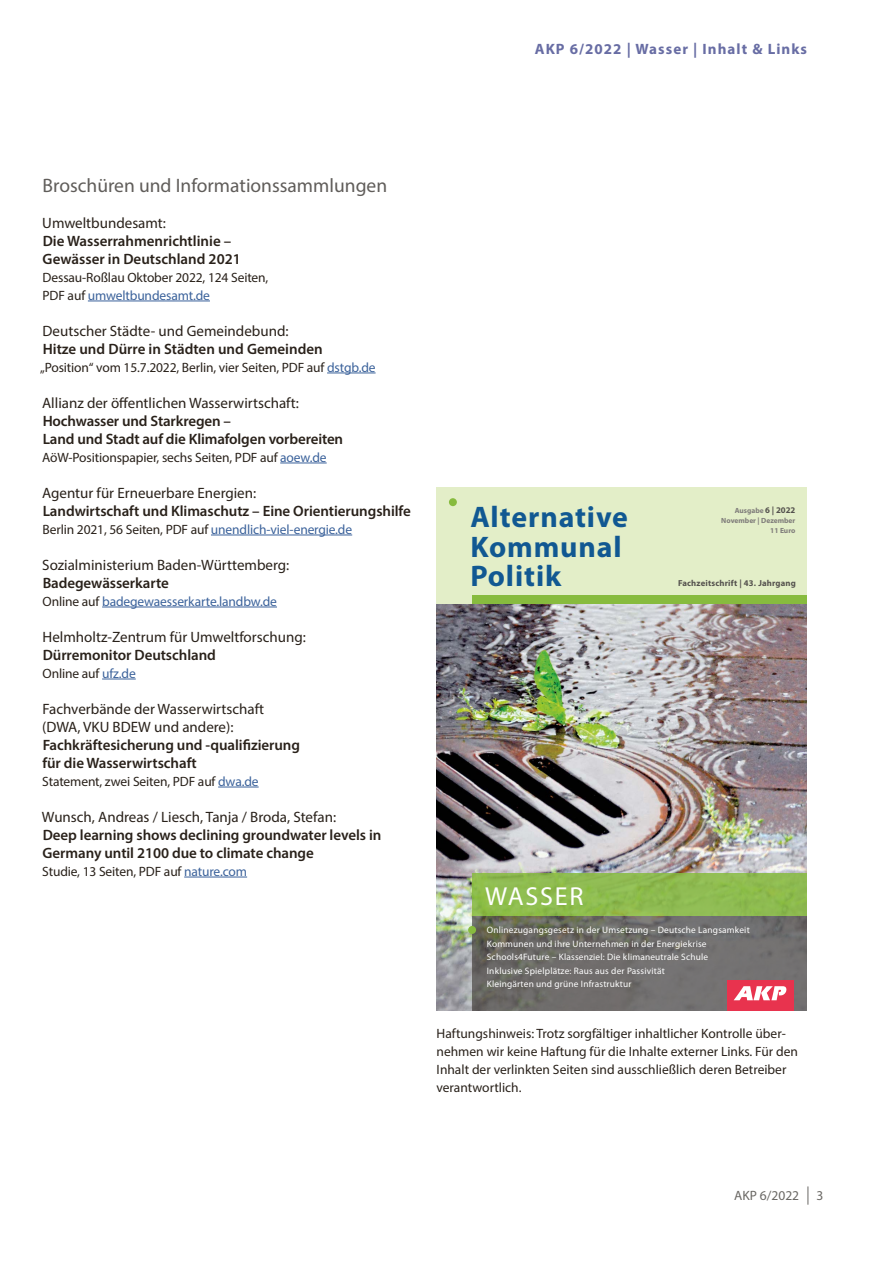
<style>
.page{position:relative;width:893px;height:1263px;background:#fff}
.page>*{position:absolute;margin:0;border:0;box-sizing:border-box;transform-origin:0 0}
.t1{font:700 29.85px/29.8px "Myriad Pro";letter-spacing:.03em;color:#115892}
.t2{font:26.1px "Myriad Pro";letter-spacing:.07em;color:#fff}
.t3{font:19.5px "Myriad Pro";color:#605d5a}
.t4{font:600 15px/18px "Myriad Pro";letter-spacing:-.005em;color:#29211a}
.t5{font:15px/18px "Myriad Pro";color:#29211a}
.t6{font:700 15px "Myriad Pro";letter-spacing:.07em;color:#686da4}
.t7{font:13.5px/18px "Myriad Pro";letter-spacing:-.01em;color:#29211a}
.t8{font:13.5px "Myriad Pro";letter-spacing:-.01em;color:#3b629b}
.t9{font:13.5px "Myriad Pro";color:#6a6864}
.t10{font:9.3px/13.5px "Myriad Pro";letter-spacing:.02em;color:#fff}
.t11{font:700 8.7px "Myriad Pro";letter-spacing:.02em;color:#55524e}
.t12{font:700 7.5px/9.9px "Myriad Pro";color:#7f7c7a;text-align:right}
.s1{color:#3b629b}
.s2{color:#29211a}
.s3{font-size:8.7px;color:#55524e}
</style>
<div class="page">
<svg style="left:807px;top:1186px;width:1px;height:19px"></svg>
<hr style="left:88px;top:301px;width:122px;height:1px;background:#3b629b">
<hr style="left:327px;top:373px;width:49px;height:1px;background:#3b629b">
<hr style="left:280px;top:463px;width:47px;height:1px;background:#3b629b">
<hr style="left:211px;top:535px;width:141px;height:1px;background:#3b629b">
<hr style="left:102px;top:607px;width:175px;height:1px;background:#3b629b">
<hr style="left:102px;top:679px;width:34px;height:1px;background:#3b629b">
<hr style="left:218px;top:787px;width:41px;height:1px;background:#3b629b">
<hr style="left:184px;top:877px;width:63px;height:1px;background:#3b629b">
<img style="left:437px;top:604px;width:370px;height:407px">
<div style="left:472px;top:873px;width:335px;height:43px;background:#8fbc50"></div>
<svg style="left:472px;top:916px;width:335px;height:95px;background:#6e6c69"></svg>
<div style="left:468px;top:926px;width:8px;height:8px;background:#87bb3e;border-radius:50%"></div>
<div style="left:437px;top:488px;width:370px;height:116px;background:#e3eec8"></div>
<div style="left:449px;top:498px;width:8px;height:8px;background:#87bb3e;border-radius:50%"></div>
<div style="left:472px;top:595px;width:335px;height:9px;background:#87bb3e"></div>
<div style="left:728px;top:981px;width:66px;height:30px;background:#e8334e"></div>
<svg style="left:734px;top:986px;width:52px;height:14px"></svg>
<p class="t6" style="left:535px;top:39px;width:274px">AKP 6/2022 | Wasser | Inhalt &amp; Links</p>
<h3 class="t3" style="left:43px;top:173px;width:346px">Broschüren und Informationssammlungen</h3>
<p class="t5" style="left:42px;top:213px;width:125px">Umweltbundesamt:</p>
<p class="t4" style="left:43px;top:231px;width:200px">Die Wasserrahmenrichtlinie –<br>Gewässer in Deutschland 2021</p>
<p class="t7" style="left:43px;top:268px;width:227px">Dessau-Roßlau Oktober 2022, 124 Seiten,<br>PDF auf <span class="s1">umweltbundesamt.de</span></p>
<p class="t5" style="left:43px;top:321px;width:248px">Deutscher Städte- und Gemeindebund:</p>
<p class="t4" style="left:43px;top:339px;width:282px">Hitze und Dürre in Städten und Gemeinden</p>
<p class="t7" style="left:40px;top:358px;width:337px">„Position“ vom 15.7.2022, Berlin, vier Seiten, PDF auf <span class="s1">dstgb.de</span></p>
<p class="t5" style="left:42px;top:393px;width:258px">Allianz der öffentlichen Wasserwirtschaft:</p>
<p class="t4" style="left:43px;top:411px;width:302px">Hochwasser und Starkregen –<br>Land und Stadt auf die Klimafolgen vorbereiten</p>
<p class="t7" style="left:42px;top:448px;width:286px">AöW-Positionspapier, sechs Seiten, PDF auf <span class="s1">aoew.de</span></p>
<p class="t5" style="left:42px;top:483px;width:216px">Agentur für Erneuerbare Energien:</p>
<p class="t4" style="left:43px;top:501px;width:370px">Landwirtschaft und Klimaschutz – Eine Orientierungshilfe</p>
<p class="t7" style="left:43px;top:520px;width:311px">Berlin 2021, 56 Seiten, PDF auf <span class="s1">unendlich-viel-energie.de</span></p>
<p class="t5" style="left:42px;top:555px;width:249px">Sozialministerium Baden-Württemberg:</p>
<p class="t4" style="left:43px;top:573px;width:128px">Badegewässerkarte</p>
<p class="t8" style="left:43px;top:593px;width:236px"><span class="s2">Online auf</span> badegewaesserkarte.landbw.de</p>
<p class="t5" style="left:43px;top:627px;width:265px">Helmholtz-Zentrum für Umweltforschung:</p>
<p class="t4" style="left:43px;top:645px;width:175px">Dürremonitor Deutschland</p>
<p class="t7" style="left:43px;top:664px;width:95px">Online auf <span class="s1">ufz.de</span></p>
<p class="t5" style="left:42px;top:699px;width:224px">Fachverbände der Wasserwirtschaft (DWA, VKU BDEW und andere):</p>
<p class="t4" style="left:42px;top:735px;width:259px">Fachkräftesicherung und -qualifizierung für die Wasserwirtschaft</p>
<p class="t7" style="left:42px;top:772px;width:218px">Statement, zwei Seiten, PDF auf <span class="s1">dwa.de</span></p>
<p class="t5" style="left:42px;top:807px;width:296px">Wunsch, Andreas / Liesch, Tanja / Broda, Stefan:</p>
<p class="t4" style="left:43px;top:825px;width:340px">Deep learning shows declining groundwater levels in<br>Germany until 2100 due to climate change</p>
<p class="t7" style="left:42px;top:862px;width:206px">Studie, 13 Seiten, PDF auf <span class="s1">nature.com</span></p>
<h1 class="t1" style="left:470px;top:502px;width:159px">Alternative<br>Kommunal<br>Politik</h1>
<p class="t12" style="left:721px;top:505px;width:76px">Ausgabe <span class="s3">6 | 2022<br></span>November | Dezember<br>11 Euro</p>
<p class="t11" style="left:678px;top:578px;width:119px">Fachzeitschrift | 43. Jahrgang</p>
<h2 class="t2" style="left:485px;top:881px;width:100px">WASSER</h2>
<p class="t10" style="left:487px;top:923px;width:264px">Onlinezugangsgesetz in der Umsetzung – Deutsche Langsamkeit Kommunen und ihre Unternehmen in der Energiekrise Schools4Future – Klassenziel: Die klimaneutrale Schule<br>Inklusive Spielplätze: Raus aus der Passivität<br>Kleingärten und grüne Infrastruktur</p>
<p class="t7" style="left:436px;top:1024px;width:363px">Haftungshinweis: Trotz sorgfältiger inhaltlicher Kontrolle über&shy;nehmen wir keine Haftung für die Inhalte externer Links. Für den Inhalt der verlinkten Seiten sind ausschließlich deren Betreiber verantwortlich.</p>
<p class="t9" style="left:734px;top:1187px;width:66px">AKP 6/2022</p>
<p class="t9" style="left:816px;top:1187px;width:8px">3</p>
</div>
